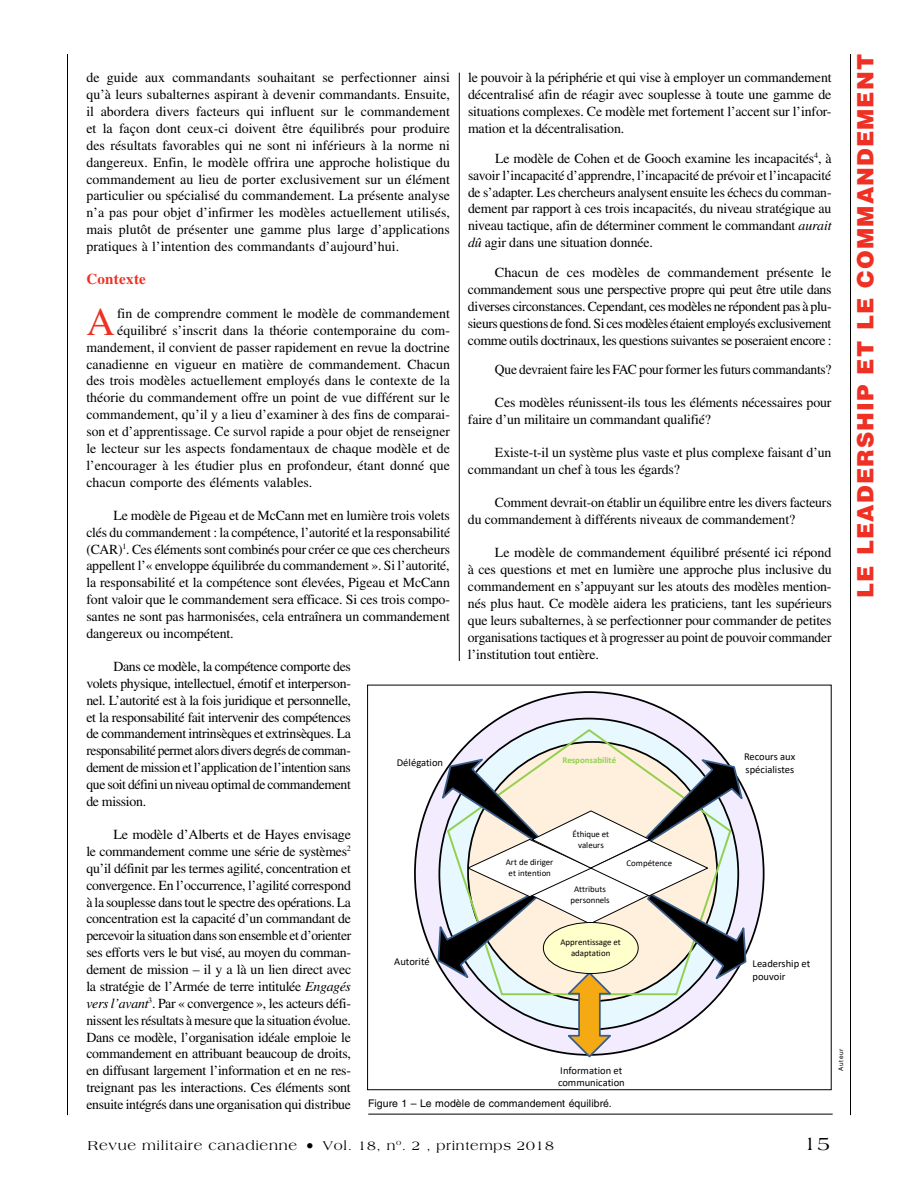
<style>
.page{position:relative;width:918px;height:1188px;background:#fff}
.page>*{position:absolute;margin:0;border:0;box-sizing:border-box;transform-origin:0 0}
.t1{font:39.3px "Times LT Std";color:#ee3124}
.t2{font:900 22.5px "Helvetica LT Std";letter-spacing:.05em;color:#ee3124}
.t3{font:19.5px "Americana Std";color:#000}
.t4{font:700 15px "Times LT Std";letter-spacing:.02em;color:#ee3124}
.t5{font:13.8px/16.8px "Times LT Std";letter-spacing:-.01em;color:#000;text-align:justify}
.t6{font:13.8px "Americana Std";letter-spacing:.05em;color:#000}
.t7{font:10.5px/12.9px "Calibri";color:#000}
.t8{font:10.5px "Helvetica LT Std";letter-spacing:.01em;color:#000}
.t9{font:8.85px/10.8px "Calibri";color:#000;text-align:center}
.t10{font:700 8.85px "Calibri";letter-spacing:-.005em;color:#92d050}
.t11{font:6.3px "Helvetica LT Std";letter-spacing:.125em;color:#000}
.s1{font-style:italic}
.s2{font-size:16.5px}
.s3{font-size:13.5px}
</style>
<div class="page">
<hr style="left:850px;top:54px;width:1px;height:1061px;background:#000">
<hr style="left:67px;top:54px;width:1px;height:1061px;background:#000">
<hr style="left:368px;top:1114px;width:465px;height:1px;background:#000">
<svg style="left:415px;top:692px;width:349px;height:363px;fill:#f2ecfe"></svg>
<svg style="left:455px;top:728px;width:265px;height:29px"></svg>
<img style="left:550px;top:755px;width:79px;height:2px">
<img style="left:432px;top:955px;width:5px;height:9px">
<svg style="left:437px;top:757px;width:310px;height:301px"></svg>
<img style="left:620px;top:857px;width:58px;height:22px">
<div style="left:543px;top:923px;width:95px;height:51px;background:#ffc;border-radius:50%"></div>
<div style="left:543px;top:922px;width:96px;height:52px;border:1px solid #000;border-radius:50%"></div>
<hr style="left:459px;top:73px;width:1px;height:588px;background:#000">
<p class="t5" style="left:86px;top:69px;width:365px">de guide aux commandants souhaitant se perfectionner ainsi qu’à leurs subalternes aspirant à devenir commandants. Ensuite, il abordera divers facteurs qui influent sur le commandement et la façon dont ceux-ci doivent être équilibrés pour produire des résultats favorables qui ne sont ni inférieurs à la norme ni dangereux. Enfin, le modèle offrira une approche holistique du commandement au lieu de porter exclusivement sur un élément particulier ou spécialisé du commandement. La présente analyse n’a pas pour objet d’infirmer les modèles actuellement utilisés, mais plutôt de présenter une gamme plus large d’applications pratiques à l’intention des commandants d’aujourd’hui.</p>
<p class="t4" style="left:86px;top:270px;width:61px">Contexte</p>
<h1 class="t1" style="left:86px;top:300px;width:30px">A</h1>
<p class="t5" style="left:117px;top:305px;width:334px">fin de comprendre comment le modèle de commandement</p>
<p class="t5" style="left:468px;top:69px;width:365px">le pouvoir à la périphérie et qui vise à employer un commandement décentralisé afin de réagir avec souplesse à toute une gamme de situations complexes. Ce modèle met fortement l’accent sur l’infor&shy;mation et la décentralisation.</p>
<p class="t5" style="left:468px;top:150px;width:365px;text-indent:27px">Le modèle de Cohen et de Gooch examine les incapacités<sup>4</sup>, à savoir l’incapacité d’apprendre, l’incapacité de prévoir et l’incapacité de s’adapter. Les chercheurs analysent ensuite les échecs du comman&shy;dement par rapport à ces trois incapacités, du niveau stratégique au niveau tactique, afin de déterminer comment le commandant <span class="s1">aurait dû</span> agir dans une situation donnée.</p>
<p class="t5" style="left:468px;top:264px;width:365px;text-indent:27px">Chacun de ces modèles de commandement présente le commandement sous une perspective propre qui peut être utile dans diverses circonstances. Cependant, ces modèles ne répondent pas à plu&shy;sieurs questions de fond. Si ces modèles étaient employés exclusivement comme outils doctrinaux, les questions suivantes se poseraient encore :</p>
<p class="t5" style="left:495px;top:361px;width:338px">Que devraient faire les FAC pour former les futurs commandants?</p>
<p class="t5" style="left:468px;top:394px;width:365px;text-indent:27px">Ces modèles réunissent-ils tous les éléments nécessaires pour faire d’un militaire un commandant qualifié?</p>
<p class="t5" style="left:468px;top:444px;width:365px;text-indent:27px">Existe-t-il un système plus vaste et plus complexe faisant d’un commandant un chef à tous les égards?</p>
<p class="t5" style="left:468px;top:494px;width:365px;text-indent:27px">Comment devrait-on établir un équilibre entre les divers facteurs du commandement à différents niveaux de commandement?</p>
<p class="t5" style="left:468px;top:544px;width:365px;text-indent:27px">Le modèle de commandement équilibré présenté ici répond à ces questions et met en lumière une approche plus inclusive du commandement en s’appuyant sur les atouts des modèles mention&shy;nés plus haut. Ce modèle aidera les praticiens, tant les supérieurs que leurs subalternes, à se perfectionner pour commander de petites organisations tactiques et à progresser au point de pouvoir commander l’institution tout entière.</p>
<p class="t5" style="left:117px;top:322px;width:334px">équilibré s’inscrit dans la théorie contemporaine du com-</p>
<p class="t5" style="left:86px;top:339px;width:365px">mandement, il convient de passer rapidement en revue la doctrine</p>
<p class="t5" style="left:86px;top:355px;width:365px">canadienne en vigueur en matière de commandement. Chacun</p>
<p class="t5" style="left:86px;top:372px;width:365px">des trois modèles actuellement employés dans le contexte de la</p>
<p class="t5" style="left:86px;top:389px;width:365px">théorie du commandement offre un point de vue différent sur le</p>
<p class="t5" style="left:86px;top:406px;width:365px">commandement, qu’il y a lieu d’examiner à des fins de comparai-</p>
<p class="t5" style="left:86px;top:423px;width:365px">son et d’apprentissage. Ce survol rapide a pour objet de renseigner</p>
<p class="t5" style="left:86px;top:440px;width:365px">le lecteur sur les aspects fondamentaux de chaque modèle et de</p>
<p class="t5" style="left:86px;top:457px;width:365px">l’encourager à les étudier plus en profondeur, étant donné que</p>
<p class="t5" style="left:86px;top:474px;width:228px">chacun comporte des éléments valables.</p>
<p class="t5" style="left:86px;top:507px;width:365px;text-indent:27px">Le modèle de Pigeau et de McCann met en lumière trois volets clés du commandement : la compétence, l’autorité et la responsabilité (CAR)<sup>1</sup>. Ces éléments sont combinés pour créer ce que ces chercheurs appellent l’« enveloppe équilibrée du commandement ». Si l’autorité, la responsabilité et la compétence sont élevées, Pigeau et McCann font valoir que le commandement sera efficace. Si ces trois compo&shy;santes ne sont pas harmonisées, cela entraînera un commandement dangereux ou incompétent.</p>
<p class="t5" style="left:86px;top:658px;width:266px;text-indent:27px">Dans ce modèle, la compétence comporte des volets physique, intellectuel, émotif et interperson&shy;nel. L’autorité est à la fois juridique et personnelle, et la responsabilité fait intervenir des compétences de commandement intrinsèques et extrinsèques. La responsabilité permet alors divers degrés de comman&shy;dement de mission et l’application de l’intention sans que soit défini un niveau optimal de commandement de mission.</p>
<p class="t5" style="left:86px;top:826px;width:266px;text-indent:27px">Le modèle d’Alberts et de Hayes envisage le commandement comme une série de systèmes<sup>2 </sup>qu’il définit par les termes agilité, concentration et convergence. En l’occurrence, l’agilité correspond à la souplesse dans tout le spectre des opérations. La concentration est la capacité d’un commandant de percevoir la situation dans son ensemble et d’orienter ses efforts vers le but visé, au moyen du comman&shy;dement de mission – il y a là un lien direct avec la stratégie de l’Armée de terre intitulée <span class="s1">Engagés vers l’avant</span><sup>3</sup>. Par « convergence », les acteurs défi&shy;nissent les résultats à mesure que la situation évolue.<br>Dans ce modèle, l’organisation idéale emploie le commandement en attribuant beaucoup de droits, en diffusant largement l’information et en ne res&shy;treignant pas les interactions. Ces éléments sont ensuite intégrés dans une organisation qui distribue</p>
<p class="t10" style="left:562px;top:754px;width:55px">Responsabilité</p>
<p class="t7" style="left:744px;top:750px;width:53px">Recours aux spécialistes</p>
<p class="t7" style="left:397px;top:756px;width:48px">Délégation</p>
<p class="t9" style="left:572px;top:828px;width:38px">Éthique et valeurs</p>
<p class="t9" style="left:506px;top:857px;width:49px">Art de diriger et intention</p>
<p class="t9" style="left:627px;top:857px;width:47px">Compétence</p>
<p class="t9" style="left:570px;top:884px;width:41px">Attributs personnels</p>
<p class="t9" style="left:561px;top:936px;width:62px;line-height:11.2px">Apprentissage et adaptation</p>
<p class="t7" style="left:394px;top:955px;width:37px">Autorité</p>
<p class="t7" style="left:753px;top:957px;width:59px">Leadership et pouvoir</p>
<p class="t11" style="left:837px;top:1071px;width:24px;rotate:-90deg">Auteur</p>
<p class="t7" style="left:558px;top:1063px;width:68px">Information et communication</p>
<p class="t8" style="left:368px;top:1097px;width:245px">Figure 1 – Le modèle de commandement équilibré.</p>
<p class="t6" style="left:88px;top:1137px;width:467px">Revue militaire canadienne <span class="s2">•</span> <span class="s3">Vol. 18, n</span><sup>o</sup><span class="s3">. 2 , printemps 2018</span></p>
<h3 class="t3" style="left:804px;top:1132px;width:28px">15</h3>
<h2 class="t2" style="left:851px;top:598px;width:546px;rotate:-90deg">LE LEADERSHIP ET LE COMMANDEMENT</h2>
</div>
